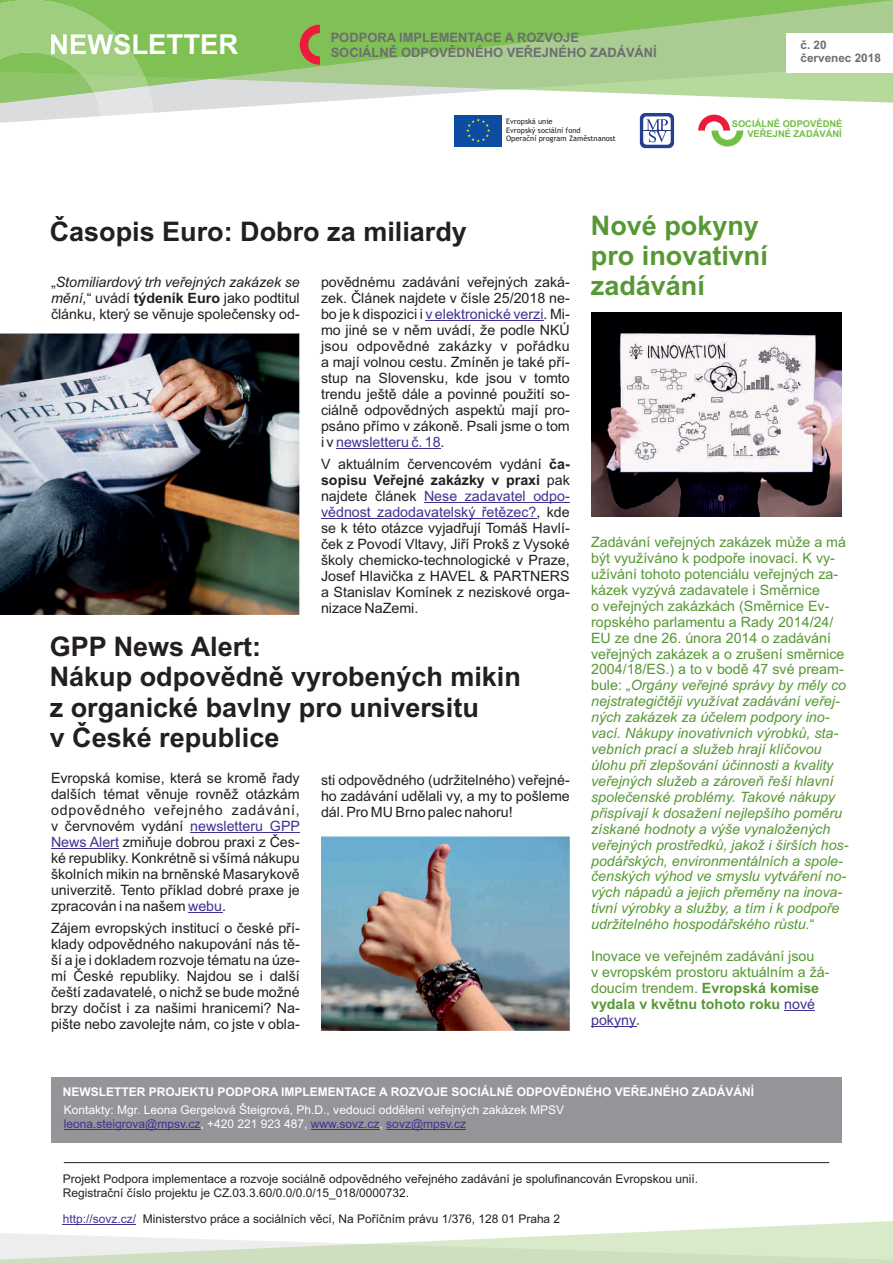
<style>
.page{position:relative;width:893px;height:1263px;background:#fff}
.page>*{position:absolute;margin:0;border:0;box-sizing:border-box;transform-origin:0 0}
.t1{font:700 27.45px "Arial";color:#fff}
.t2{font:700 27px/30.2px "Arial";color:#231f20}
.t3{font:700 27px/30.2px "Arial";color:#569834}
.t4{font:14.25px/15.9px "Arial";color:#231f20;text-align:justify}
.t5{font:italic 14.25px/15.9px "Arial";color:#569834}
.t6{font:14.25px/15.9px "Arial";color:#569834}
.t7{font:700 12.9px/14.4px "Arial";color:#6c6d70}
.t8{font:12px/13.4px "Arial";color:#231f20}
.t9{font:12px/13.4px "Arial";color:#fff}
.t10{font:700 12px "Arial";color:#fff}
.t11{font:700 11.7px/13.2px "Arial";color:#6c6d70}
.t12{font:700 9.3px/10.1px "Arial";color:#71bf44;text-align:right}
.t13{font:7.5px/8.7px "Trebuchet MS";color:#231f20}
.s1{font-style:italic}
.s2{font-weight:700}
.s3{color:#432f92}
.s4{font-style:normal}
</style>
<div class="page">
<svg style="left:153px;top:103px;width:564px;height:20px"></svg>
<hr style="left:64px;top:1162px;width:765px;height:1px;background:#231f20">
<svg style="left:153px;top:89px;width:740px;height:14px"></svg>
<svg style="left:153px;top:79px;width:740px;height:10px;background:#bad5a7"></svg>
<svg style="left:153px;top:0;width:740px;height:79px;background:#92c56f"></svg>
<svg style="left:0;top:1221px;width:893px;height:42px"></svg>
<svg style="left:300px;top:25px;width:20px;height:40px"></svg>
<div style="left:51px;top:1077px;width:791px;height:65px;background:#939598"></div>
<svg style="left:0;top:0;width:153px;height:123px;background:#aad190"></svg>
<hr style="left:64px;top:1129px;width:137px;height:1px;background:#432f92">
<hr style="left:311px;top:1129px;width:69px;height:1px;background:#432f92">
<hr style="left:386px;top:1129px;width:80px;height:1px;background:#432f92">
<div style="left:787px;top:33px;width:106px;height:39px;background:#fff"></div>
<svg style="left:640px;top:113px;width:34px;height:35px"></svg>
<svg style="left:453px;top:114px;width:50px;height:33px"></svg>
<div style="left:454px;top:115px;width:48px;height:31px;background:#0d4da1"></div>
<svg style="left:466px;top:118px;width:24px;height:24px"></svg>
<svg style="left:698px;top:115px;width:45px;height:31px"></svg>
<hr style="left:425px;top:321px;width:119px;height:1px;background:#432f92">
<hr style="left:336px;top:448px;width:105px;height:1px;background:#432f92">
<hr style="left:424px;top:502px;width:146px;height:1px;background:#432f92">
<hr style="left:321px;top:518px;width:215px;height:1px;background:#432f92">
<hr style="left:190px;top:832px;width:110px;height:1px;background:#432f92">
<hr style="left:51px;top:848px;width:68px;height:1px;background:#432f92">
<hr style="left:188px;top:912px;width:34px;height:1px;background:#432f92">
<img style="left:0;top:333px;width:300px;height:281px">
<hr style="left:784px;top:1010px;width:31px;height:1px;background:#432f92">
<hr style="left:591px;top:1026px;width:45px;height:1px;background:#432f92">
<img style="left:321px;top:836px;width:249px;height:195px">
<img style="left:591px;top:312px;width:251px;height:205px">
<h1 class="t1" style="left:49px;top:34px;width:191px">NEWSLETTER</h1>
<p class="t7" style="left:331px;top:32px;width:328px">PODPORA IMPLEMENTACE A ROZVOJE<br>SOCIÁLNĚ ODPOVĚDNÉHO VEŘEJNÉHO ZADÁVÁNÍ</p>
<p class="t11" style="left:801px;top:40px;width:82px">č. 20<br>červenec 2018</p>
<p class="t13" style="left:506px;top:117px;width:111px">Evropská unie<br>Evropský sociální fond<br>Operační program Zaměstnanost</p>
<p class="t12" style="left:732px;top:120px;width:112px">SOCIÁLNĚ ODPOVĚDNÉ<br>VEŘEJNÉ ZADÁVÁNÍ</p>
<h2 class="t2" style="left:50px;top:219px;width:419px">Časopis Euro: Dobro za miliardy</h2>
<p class="t4" style="left:51px;top:276px;width:250px">„<span class="s1">Stomiliardový trh veřejných zakázek se mění,</span>“ uvádí <span class="s2">týdeník Euro</span> jako podtitul článku, který se věnuje společensky od-</p>
<p class="t4" style="left:321px;top:276px;width:250px">povědnému zadávání veřejných zaká&shy;zek. Článek najdete v čísle 25/2018 ne&shy;bo je k dispozici i <span class="s3">v elektronické verzi</span>. Mi&shy;mo jiné se v něm uvádí, že podle NKÚ jsou odpovědné zakázky v pořádku a mají volnou cestu. Zmíněn je také pří&shy;stup na Slovensku, kde jsou v tomto trendu ještě dále a povinné použití so&shy;ciálně odpovědných aspektů mají pro&shy;psáno přímo v zákoně. Psali jsme o tom i v <span class="s3">newsletteru č. 18</span>.</p>
<p class="t4" style="left:321px;top:458px;width:250px">V aktuálním červencovém vydání <span class="s2">ča&shy;sopisu Veřejné zakázky v praxi</span> pak najdete článek <span class="s3">Nese zadavatel odpo&shy;vědnost zadodavatelský řetězec?</span>, kde se k této otázce vyjadřují Tomáš Havlí&shy;ček z Povodí Vltavy, Jiří Prokš z Vysoké školy chemicko-technologické v Praze, Josef Hlavička z HAVEL &amp; PARTNERS a Stanislav Komínek z neziskové orga&shy;nizace NaZemi.</p>
<h2 class="t2" style="left:50px;top:634px;width:473px">GPP News Alert:<br>Nákup odpovědně vyrobených mikin z organické bavlny pro universitu<br>v České republice</h2>
<p class="t4" style="left:51px;top:771px;width:251px">Evropská komise, která se kromě řady dalších témat věnuje rovněž otázkám odpovědného veřejného zadávání, v červnovém vydání <span class="s3">newsletteru GPP News Alert</span> zmiňuje dobrou praxi z Čes&shy;ké republiky. Konkrétně si všímá nákupu školních mikin na brněnské Masarykově univerzitě. Tento příklad dobré praxe je zpracován i na našem <span class="s3">webu</span>.</p>
<p class="t4" style="left:51px;top:921px;width:250px">Zájem evropských institucí o české pří&shy;klady odpovědného nakupování nás tě&shy;ší a je i dokladem rozvoje tématu na úze&shy;mí České republiky. Najdou se i další čeští zadavatelé, o nichž se bude možné brzy dočíst i za našimi hranicemi? Na&shy;pište nebo zavolejte nám, co jste v obla-</p>
<p class="t4" style="left:321px;top:774px;width:250px">sti odpovědného (udržitelného) veřejné&shy;ho zadávání udělali vy, a my to pošleme dál. Pro MU Brno palec nahoru!</p>
<h2 class="t3" style="left:591px;top:213px;width:179px">Nové pokyny pro inovativní zadávání</h2>
<p class="t5" style="left:591px;top:535px;width:259px"><span class="s4">Zadávání veřejných zakázek může a má být využíváno k podpoře inovací. K vy&shy;užívání tohoto potenciálu veřejných za&shy;kázek vyzývá zadavatele i Směrnice<br>o veřejných zakázkách (Směrnice Ev&shy;ropského parlamentu a Rady 2014/24/ EU ze dne 26. února 2014 o zadávání veřejných zakázek a o zrušení směrnice 2004/18/ES.) a to v bodě 47 své pream&shy;bule: „</span>Orgány veřejné správy by měly co nejstrategičtěji využívat zadávání veřej&shy;ných zakázek za účelem podpory ino&shy;vací. Nákupy inovativních výrobků, sta&shy;vebních prací a služeb hrají klíčovou úlohu při zlepšování účinnosti a kvality veřejných služeb a zároveň řeší hlavní společenské problémy. Takové nákupy přispívají k dosažení nejlepšího poměru získané hodnoty a výše vynaložených veřejných prostředků, jakož i širších hos&shy;podářských, environmentálních a spole&shy;čenských výhod ve smyslu vytváření no&shy;vých nápadů a jejich přeměny na inova&shy;tivní výrobky a služby, a tím i k podpoře udržitelného hospodářského růstu.<span class="s4">“</span></p>
<p class="t6" style="left:591px;top:949px;width:240px">Inovace ve veřejném zadávání jsou<br>v evropském prostoru aktuálním a žá&shy;doucím trendem. <span class="s2">Evropská komise vydala v květnu tohoto roku</span> <span class="s3">nové pokyny</span><span class="s2">.</span></p>
<p class="t10" style="left:63px;top:1088px;width:693px">NEWSLETTER PROJEKTU PODPORA IMPLEMENTACE A ROZVOJE SOCIÁLNĚ ODPOVĚDNÉHO VEŘEJNÉHO ZADÁVÁNÍ</p>
<p class="t9" style="left:64px;top:1104px;width:502px">Kontakty: Mgr. Leona Gergelová Šteigrová, Ph.D., vedoucí oddělení veřejných zakázek MPSV <span class="s3">leona.steigrova@mpsv.cz</span>, +420 221 923 487, <span class="s3">www.sovz.cz</span>, <span class="s3">sovz@mpsv.cz</span></p>
<p class="t8" style="left:63px;top:1173px;width:637px">Projekt Podpora implementace a rozvoje sociálně odpovědného veřejného zadávání je spolufinancován Evropskou unií.<br>Registrační číslo projektu je CZ.03.3.60/0.0/0.0/15_018/0000732.</p>
<p class="t8" style="left:63px;top:1213px;width:499px"><span class="s3">http://sovz.cz/</span> Ministerstvo práce a sociálních věcí, Na Poříčním právu 1/376, 128 01 Praha 2</p>
</div>
